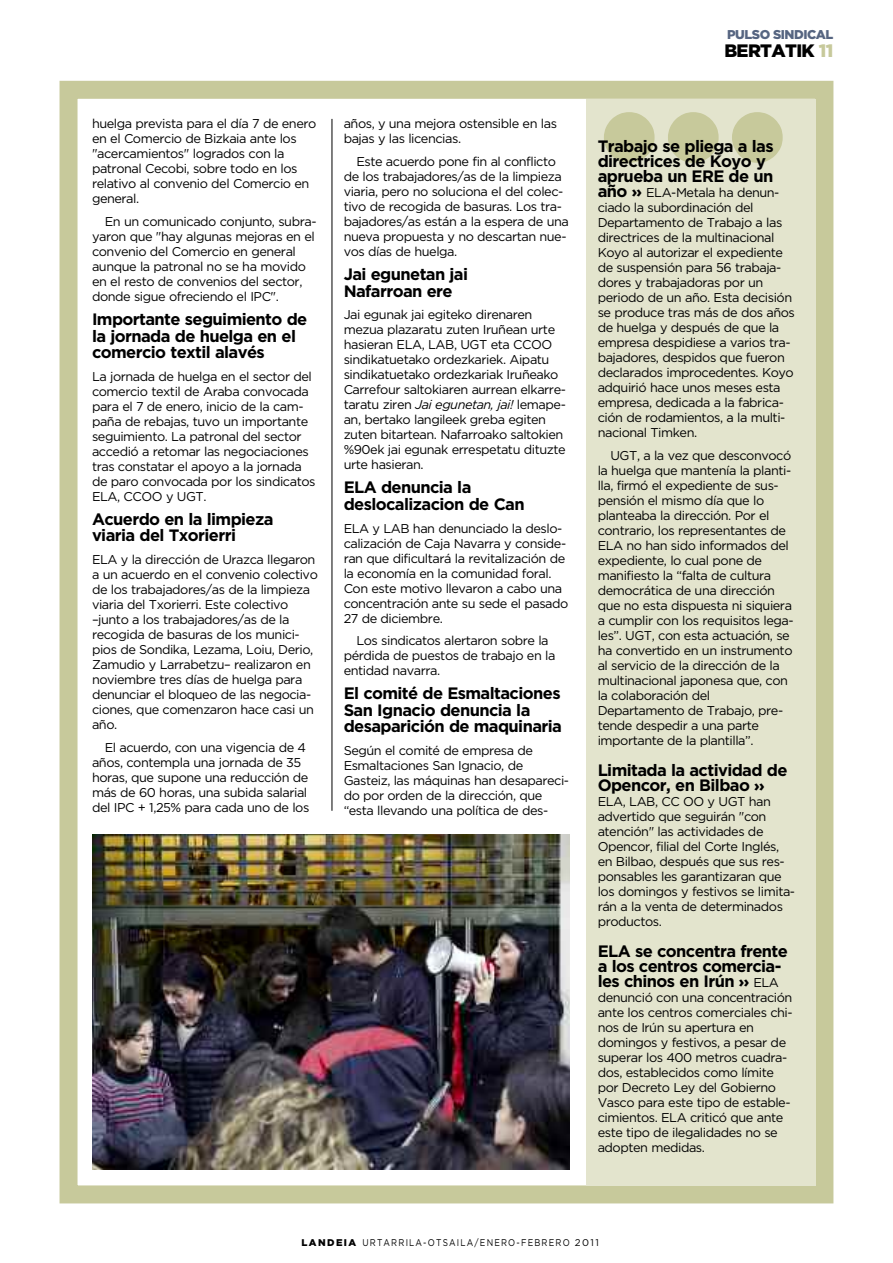
<style>
.page{position:relative;width:893px;height:1263px;background:#fff}
.page>*{position:absolute;margin:0;border:0;box-sizing:border-box;transform-origin:0 0}
.t1{font:900 150px "Gotham";color:#c7c99b}
.t2{font:900 18px "Gotham";letter-spacing:-.035em;color:#000}
.t3{font:700 16.5px/16.5px "Gotham";letter-spacing:-.035em;color:#000}
.t4{font:12.75px/15px "Gotham";letter-spacing:-.035em;color:#000}
.t5{font:900 12.75px "Gotham";letter-spacing:-.035em;color:#566581}
.t6{font:9.75px "Gotham";letter-spacing:.145em;color:#000;scale:.85 1}
.s1{font-style:italic}
.s2{color:#c7c99b}
.s3{font-weight:700;font-size:16.5px}
.s4{font-weight:900;font-size:15px}
.s5{font-weight:400;font-size:12.75px}
.s6{font-weight:900}
</style>
<div class="page">
<div style="left:60px;top:81px;width:773px;height:1122px;border:18px solid #c7c99b"></div>
<div style="left:587px;top:99px;width:229px;height:1086px;background:#e3e4cd"></div>
<img style="left:92px;top:834px;width:478px;height:335px">
<hr style="left:332px;top:119px;width:1px;height:692px;background:#000">
<p class="t4" style="left:92px;top:116px;width:226px">huelga prevista para el día 7 de enero en el Comercio de Bizkaia ante los "acercamientos" logrados con la patronal Cecobi, sobre todo en los relativo al convenio del Comercio en general.</p>
<p class="t4" style="left:92px;top:214px;width:226px;text-indent:13px">En un comunicado conjunto, subra&shy;yaron que "hay algunas mejoras en el convenio del Comercio en general aunque la patronal no se ha movido en el resto de convenios del sector, donde sigue ofreciendo el IPC".</p>
<p class="t3" style="left:92px;top:310px;width:217px">Importante seguimiento de la jornada de huelga en el comercio textil alavés</p>
<p class="t4" style="left:92px;top:368px;width:225px">La jornada de huelga en el sector del comercio textil de Araba convocada para el 7 de enero, inicio de la cam&shy;paña de rebajas, tuvo un importante seguimiento. La patronal del sector accedió a retomar las negociaciones tras constatar el apoyo a la jornada de paro convocada por los sindicatos ELA, CCOO y UGT.</p>
<p class="t3" style="left:92px;top:510px;width:183px">Acuerdo en la limpieza viaria del Txorierri</p>
<p class="t4" style="left:92px;top:552px;width:227px">ELA y la dirección de Urazca llegaron a un acuerdo en el convenio colectivo de los trabajadores/as de la limpieza viaria del Txorierri. Este colectivo –junto a los trabajadores/as de la recogida de basuras de los munici&shy;pios de Sondika, Lezama, Loiu, Derio, Zamudio y Larrabetzu– realizaron en noviembre tres días de huelga para denunciar el bloqueo de las negocia&shy;ciones, que comenzaron hace casi un año.</p>
<p class="t4" style="left:92px;top:739px;width:219px;text-indent:13px">El acuerdo, con una vigencia de 4 años, contempla una jornada de 35 horas, que supone una reducción de más de 60 horas, una subida salarial del IPC + 1,25% para cada uno de los</p>
<p class="t4" style="left:344px;top:116px;width:215px">años, y una mejora ostensible en las bajas y las licencias.</p>
<p class="t4" style="left:344px;top:154px;width:227px;text-indent:13px">Este acuerdo pone fin al conflicto de los trabajadores/as de la limpieza viaria, pero no soluciona el del colec&shy;tivo de recogida de basuras. Los tra&shy;bajadores/as están a la espera de una nueva propuesta y no descartan nue&shy;vos días de huelga.</p>
<p class="t3" style="left:344px;top:265px;width:126px">Jai egunetan jai<br>Nafarroan ere</p>
<p class="t4" style="left:344px;top:307px;width:224px">Jai egunak jai egiteko direnaren mezua plazaratu zuten Iruñean urte hasieran ELA, LAB, UGT eta CCOO sindikatuetako ordezkariek. Aipatu sindikatuetako ordezkariak Iruñeako Carrefour saltokiaren aurrean elkarre&shy;taratu ziren <span class="s1">Jai egunetan, jai!</span> lemape&shy;an, bertako langileek greba egiten zuten bitartean. Nafarroako saltokien %90ek jai egunak errespetatu dituzte urte hasieran.</p>
<p class="t3" style="left:344px;top:479px;width:182px">ELA denuncia la deslocalizacion de Can</p>
<p class="t4" style="left:344px;top:520px;width:226px">ELA y LAB han denunciado la deslo&shy;calización de Caja Navarra y conside&shy;ran que dificultará la revitalización de la economía en la comunidad foral.<br>Con este motivo llevaron a cabo una concentración ante su sede el pasado 27 de diciembre.</p>
<p class="t4" style="left:344px;top:633px;width:213px;text-indent:13px">Los sindicatos alertaron sobre la pérdida de puestos de trabajo en la entidad navarra.</p>
<p class="t3" style="left:344px;top:685px;width:220px">El comité de Esmaltaciones<br>San Ignacio denuncia la desaparición de maquinaria</p>
<p class="t4" style="left:344px;top:743px;width:227px">Según el comité de empresa de Esmaltaciones San Ignacio, de Gasteiz, las máquinas han desapareci&shy;do por orden de la dirección, que “esta llevando una política de des-</p>
<p class="t5" style="left:727px;top:27px;width:108px">PULSO SINDICAL</p>
<h2 class="t2" style="left:724px;top:40px;width:111px">BERTATIK <span class="s2">11</span></h2>
<h1 class="t1" style="left:592px;top:50px;width:205px">•••</h1>
<p class="t3" style="left:598px;top:139px;width:178px;line-height:15px">Trabajo se pliega a las directrices de Koyo y aprueba un ERE de un</p>
<p class="t4" style="left:598px;top:185px;width:199px"><span class="s3">año</span> <span class="s4">››</span> ELA-Metala ha denun&shy;ciado la subordinación del<br>Departamento de Trabajo a las directrices de la multinacional<br>Koyo al autorizar el expediente de suspensión para 56 trabaja&shy;dores y trabajadoras por un periodo de un año. Esta decisión se produce tras más de dos años de huelga y después de que la empresa despidiese a varios tra&shy;bajadores, despidos que fueron declarados improcedentes. Koyo adquirió hace unos meses esta empresa, dedicada a la fabrica&shy;ción de rodamientos, a la multi&shy;nacional Timken.</p>
<p class="t4" style="left:598px;top:448px;width:198px;text-indent:13px">UGT, a la vez que desconvocó la huelga que mantenía la planti&shy;lla, firmó el expediente de sus&shy;pensión el mismo día que lo planteaba la dirección. Por el contrario, los representantes de<br>ELA no han sido informados del expediente, lo cual pone de manifiesto la “falta de cultura democrática de una dirección que no esta dispuesta ni siquiera a cumplir con los requisitos lega&shy;les”. UGT, con esta actuación, se ha convertido en un instrumento al servicio de la dirección de la multinacional japonesa que, con la colaboración del<br>Departamento de Trabajo, pre&shy;tende despedir a una parte importante de la plantilla”.</p>
<p class="t3" style="left:598px;top:762px;width:191px;line-height:15px">Limitada la actividad de<br>Opencor, en Bilbao <span class="s4">››</span></p>
<p class="t4" style="left:598px;top:794px;width:199px">ELA, LAB, CC OO y UGT han advertido que seguirán "con atención" las actividades de<br>Opencor, filial del Corte Inglés, en Bilbao, después que sus res&shy;ponsables les garantizaran que los domingos y festivos se limita&shy;rán a la venta de determinados productos.</p>
<p class="t3" style="left:598px;top:944px;width:192px;line-height:15px">ELA se concentra frente a los centros comercia&shy;les chinos en Irún <span class="s4">››</span> <span class="s5">ELA</span></p>
<p class="t4" style="left:598px;top:990px;width:196px">denunció con una concentración ante los centros comerciales chi&shy;nos de Irún su apertura en domingos y festivos, a pesar de superar los 400 metros cuadra&shy;dos, establecidos como límite por Decreto Ley del Gobierno<br>Vasco para este tipo de estable&shy;cimientos. ELA criticó que ante este tipo de ilegalidades no se adopten medidas.</p>
<p class="t6" style="left:301px;top:1237px;width:351px"><span class="s6">LANDEIA</span> URTARRILA-OTSAILA/ENERO-FEBRERO 2011</p>
</div>
